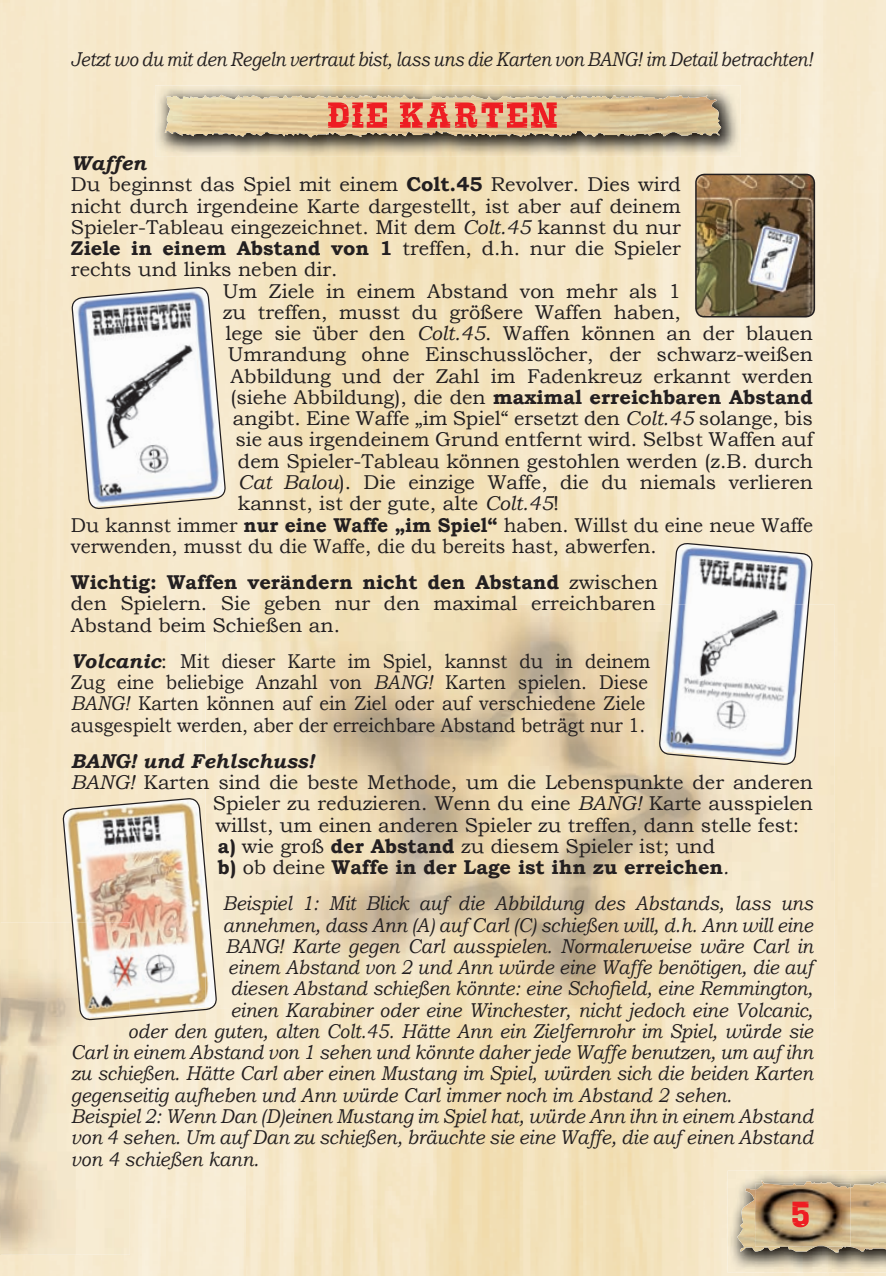
<style>
.page{position:relative;width:886px;height:1276px;background:#fff}
.page>*{position:absolute;margin:0;border:0;box-sizing:border-box;transform-origin:0 0}
.t1{font:35px "Saloon After";letter-spacing:-.025em;color:#ee1d23;scale:2.5 1}
.t2{font:20px/21.2px "Bookman Old Style";color:#231f20}
.t3{font:italic 20px "Bookman Old Style";color:#231f20;scale:.91 1}
.t4{font:italic 20px "Bookman Old Style";color:#231f20;scale:.92 1}
.t5{font:20px "Bookman Old Style";color:#231f20;scale:.96 1}
.t6{font:700 20px "Bookman Old Style";color:#231f20}
.t7{font:italic 20px "Bookman Old Style";color:#231f20;scale:.87 1}
.t8{font:italic 700 20px "Bookman Old Style";color:#231f20}
.s1{font-weight:700}
.s2{font-style:italic}
.s3{font-weight:400}
.s4{font-weight:700;font-style:italic}
.s5{font-weight:400;font-style:italic}
</style>
<div class="page">
<img style="left:1px;top:0;width:885px;height:328px">
<div style="left:164px;top:680px;width:83px;height:596px;background:#f7ebd2"></div>
<div style="left:829px;top:680px;width:57px;height:596px;background:#f5e6c6"></div>
<img style="left:0;top:0;width:1px;height:1276px">
<img style="left:155px;top:85px;width:586px;height:72px">
<img style="left:218px;top:95px;width:357px;height:41px">
<svg style="left:658px;top:536px;width:155px;height:235px"></svg>
<svg style="left:71px;top:287px;width:155px;height:240px"></svg>
<svg style="left:63px;top:798px;width:154px;height:240px"></svg>
<img style="left:727px;top:1170px;width:159px;height:102px">
<img style="left:737px;top:1180px;width:149px;height:71px">
<img style="left:755px;top:1183px;width:95px;height:63px">
<img style="left:696px;top:174px;width:118px;height:143px;border-radius:9px">
<div style="left:695px;top:174px;width:120px;height:143px;border:2px solid #231f20;border-radius:9px"></div>
<p class="t7" style="left:71px;top:48px;width:855px">Jetzt wo du mit den Regeln vertraut bist, lass uns die Karten von BANG! im Detail betrachten!</p>
<h1 class="t1" style="left:324px;top:102px;width:96px">DIE KARTEN</h1>
<p class="t8" style="left:71px;top:151px;width:77px">Waffen</p>
<p class="t2" style="left:71px;top:174px;width:612px">Du beginnst das Spiel mit einem <span class="s1">Colt.45</span> Revolver. Dies wird</p>
<p class="t2" style="left:71px;top:195px;width:612px">nicht durch irgendeine Karte dargestellt, ist aber auf deinem</p>
<p class="t2" style="left:71px;top:216px;width:612px">Spieler-Tableau eingezeichnet. Mit dem <span class="s2">Colt.45</span> kannst du nur</p>
<p class="t2" style="left:71px;top:237px;width:612px"><span class="s1">Ziele in einem Abstand von 1</span> treffen, d.h. nur die Spieler</p>
<p class="t2" style="left:71px;top:259px;width:268px">rechts und links neben dir.</p>
<p class="t2" style="left:223px;top:280px;width:459px">Um Ziele in einem Abstand von mehr als 1</p>
<p class="t2" style="left:223px;top:301px;width:459px">zu treffen, musst du größere Waffen haben,</p>
<p class="t2" style="left:225px;top:322px;width:589px">lege sie über den <span class="s2">Colt.45</span>. Waffen können an der blauen</p>
<p class="t2" style="left:228px;top:344px;width:586px">Umrandung ohne Einschusslöcher, der schwarz-weißen</p>
<p class="t2" style="left:230px;top:365px;width:584px">Abbildung und der Zahl im Fadenkreuz erkannt werden</p>
<p class="t6" style="left:230px;top:385px;width:584px"><span class="s3">(siehe Abbildung), die den</span> maximal erreichbaren Abstand</p>
<p class="t2" style="left:233px;top:407px;width:581px">angibt. Eine Waffe „im Spiel“ ersetzt den <span class="s2">Colt.45</span> solange, bis</p>
<p class="t2" style="left:235px;top:429px;width:579px">sie aus irgendeinem Grund entfernt wird. Selbst Waffen auf</p>
<p class="t2" style="left:238px;top:450px;width:577px">dem Spieler-Tableau können gestohlen werden (z.B. durch</p>
<p class="t2" style="left:238px;top:471px;width:577px"><span class="s2">Cat Balou</span>). Die einzige Waffe, die du niemals verlieren</p>
<p class="t2" style="left:238px;top:492px;width:323px">kannst, ist der gute, alte <span class="s2">Colt.45</span>!</p>
<p class="t5" style="left:71px;top:513px;width:774px">Du kannst immer <span class="s1">nur eine Waffe „im Spiel“</span> haben. Willst du eine neue Waffe</p>
<p class="t5" style="left:71px;top:534px;width:612px">verwenden, musst du die Waffe, die du bereits hast, abwerfen.</p>
<p class="t2" style="left:71px;top:571px;width:589px"><span class="s1">Wichtig: Waffen verändern nicht den Abstand</span> zwischen den Spielern. Sie geben nur den maximal erreichbaren<br>Abstand beim Schießen an.</p>
<p class="t2" style="left:71px;top:650px;width:581px"><span class="s4">Volcanic</span>: Mit dieser Karte im Spiel, kannst du in deinem Zug eine beliebige Anzahl von <span class="s2">BANG!</span> Karten spielen. Diese <span class="s2">BANG!</span> Karten können auf ein Ziel oder auf verschiedene Ziele ausgespielt werden, aber der erreichbare Abstand beträgt nur 1.</p>
<p class="t8" style="left:71px;top:749px;width:245px">BANG! und Fehlschuss!</p>
<p class="t2" style="left:71px;top:771px;width:744px"><span class="s2">BANG!</span> Karten sind die beste Methode, um die Lebenspunkte der anderen</p>
<p class="t2" style="left:213px;top:792px;width:601px">Spieler zu reduzieren. Wenn du eine <span class="s2">BANG!</span> Karte ausspielen</p>
<p class="t2" style="left:215px;top:814px;width:585px">willst, um einen anderen Spieler zu treffen, dann stelle fest:</p>
<p class="t2" style="left:218px;top:835px;width:499px"><span class="s1">a)</span> wie groß <span class="s1">der Abstand</span> zu diesem Spieler ist; und</p>
<p class="t6" style="left:218px;top:855px;width:513px">b) <span class="s3">ob deine</span> Waffe in der Lage ist ihn zu erreichen<span class="s5">.</span></p>
<p class="t3" style="left:223px;top:891px;width:650px">Beispiel 1: Mit Blick auf die Abbildung des Abstands, lass uns</p>
<p class="t3" style="left:223px;top:913px;width:650px">annehmen, dass Ann (A) auf Carl (C) schießen will, d.h. Ann will eine</p>
<p class="t3" style="left:225px;top:934px;width:647px">BANG! Karte gegen Carl ausspielen. Normalerweise wäre Carl in</p>
<p class="t3" style="left:228px;top:955px;width:644px">einem Abstand von 2 und Ann würde eine Waffe benötigen, die auf</p>
<p class="t3" style="left:230px;top:976px;width:642px">diesen Abstand schießen könnte: eine Schofield, eine Remmington,</p>
<p class="t3" style="left:230px;top:998px;width:642px">einen Karabiner oder eine Winchester, nicht jedoch eine Volcanic,</p>
<p class="t3" style="left:128px;top:1019px;width:754px">oder den guten, alten Colt.45. Hätte Ann ein Zielfernrohr im Spiel, würde sie</p>
<p class="t3" style="left:71px;top:1040px;width:817px">Carl in einem Abstand von 1 sehen und könnte daher jede Waffe benutzen, um auf ihn</p>
<p class="t3" style="left:71px;top:1061px;width:817px">zu schießen. Hätte Carl aber einen Mustang im Spiel, würden sich die beiden Karten</p>
<p class="t3" style="left:71px;top:1083px;width:728px">gegenseitig aufheben und Ann würde Carl immer noch im Abstand 2 sehen.</p>
<p class="t4" style="left:71px;top:1104px;width:808px">Beispiel 2: Wenn Dan (D)einen Mustang im Spiel hat, würde Ann ihn in einem Abstand</p>
<p class="t4" style="left:71px;top:1125px;width:808px">von 4 sehen. Um auf Dan zu schießen, bräuchte sie eine Waffe, die auf einen Abstand</p>
<p class="t4" style="left:71px;top:1146px;width:206px">von 4 schießen kann.</p>
<h1 class="t1" style="left:788px;top:1201px;width:11px">5</h1>
</div>
